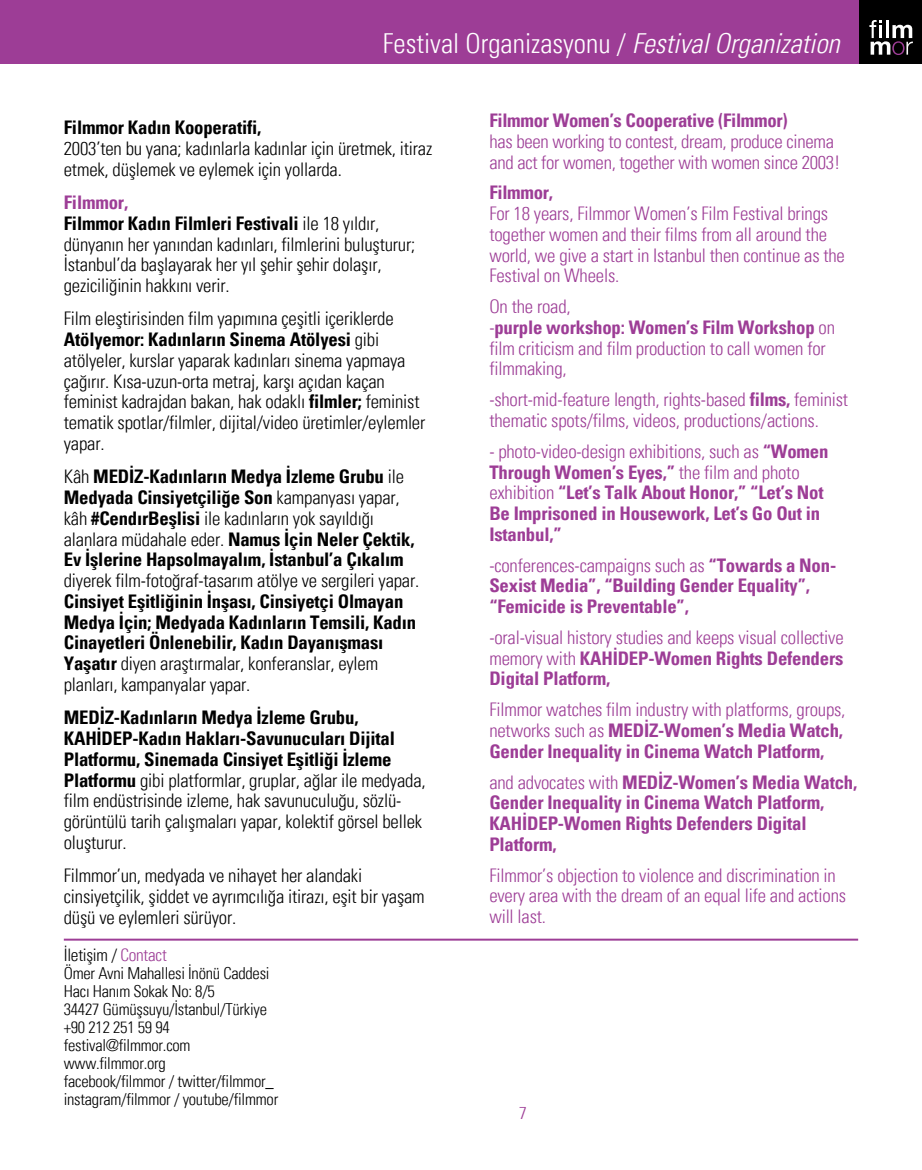
<style>
.page{position:relative;width:922px;height:1170px;background:#fff}
.page>*{position:absolute;margin:0;border:0;box-sizing:border-box;transform-origin:0 0}
.t1{font:300 27.5px "Univers Con";color:#fff}
.t2{font:300 18.75px/20.8px "Univers Con";letter-spacing:-.01em;color:#000}
.t3{font:300 18.75px/20.8px "Univers Con";letter-spacing:-.01em;color:#9d3d96}
.t4{font:700 18.75px/20.8px "Univers Con";letter-spacing:-.01em;color:#9d3d96}
.t5{font:700 18.75px/20.8px "Univers Con";letter-spacing:-.01em;color:#000}
.t6{font:300 17.5px "Univers Con";color:#9d3d96}
.t7{font:300 17.25px "Univers Con";letter-spacing:-.015em;color:#000}
.t8{font:300 16.5px/18px "Univers Con";letter-spacing:-.015em;color:#000}
.s1{font-family:"Univers Con Lig Ita";font-weight:400}
.s2{font-weight:700;color:#9d3d96}
.s3{font-weight:700}
.s4{font-weight:300}
.s5{color:#9d3d96}
</style>
<div class="page">
<div style="left:0;top:0;width:921px;height:64px;background:#9d3d96"></div>
<div style="left:858px;top:0;width:63px;height:64px;background:#000"></div>
<svg style="left:869px;top:20px;width:43px;height:35px"></svg>
<hr style="left:64px;top:938px;width:793px;height:2px;background:#9d3d96">
<h1 class="t1" style="left:383px;top:27px;width:458px">Festival Organizasyonu / <span class="s1">Festival Organization</span></h1>
<p class="t5" style="left:64px;top:117px;width:199px">Filmmor Kadın Kooperatifi,</p>
<p class="t2" style="left:64px;top:138px;width:370px">2003’ten bu yana; kadınlarla kadınlar için üretmek, itiraz etmek, düşlemek ve eylemek için yollarda.</p>
<p class="t2" style="left:64px;top:192px;width:353px"><span class="s2">Filmmor,<br></span><span class="s3">Filmmor Kadın Filmleri Festivali</span> ile 18 yıldır, dünyanın her yanından kadınları, filmlerini buluşturur; İstanbul’da başlayarak her yıl şehir şehir dolaşır, geziciliğinin hakkını verir.</p>
<p class="t2" style="left:64px;top:308px;width:363px">Film eleştirisinden film yapımına çeşitli içeriklerde <span class="s3">Atölyemor: Kadınların Sinema Atölyesi</span> gibi atölyeler, kurslar yaparak kadınları sinema yapmaya çağırır. Kısa-uzun-orta metraj, karşı açıdan kaçan feminist kadrajdan bakan, hak odaklı <span class="s3">filmler;</span> feminist tematik spotlar/filmler, dijital/video üretimler/eylemler yapar.</p>
<p class="t5" style="left:64px;top:466px;width:352px"><span class="s4">Kâh</span> MEDİZ-Kadınların Medya İzleme Grubu <span class="s4">ile </span>Medyada Cinsiyetçiliğe Son <span class="s4">kampanyası yapar, kâh</span> #CendırBeşlisi <span class="s4">ile kadınların yok sayıldığı alanlara müdahale eder.</span> Namus İçin Neler Çektik, Ev İşlerine Hapsolmayalım, İstanbul’a Çıkalım</p>
<p class="t2" style="left:64px;top:570px;width:357px">diyerek film-fotoğraf-tasarım atölye ve sergileri yapar.</p>
<p class="t5" style="left:64px;top:590px;width:354px">Cinsiyet Eşitliğinin İnşası, Cinsiyetçi Olmayan Medya İçin; Medyada Kadınların Temsili, Kadın Cinayetleri Önlenebilir, Kadın Dayanışması Yaşatır <span class="s4">diyen araştırmalar, konferanslar, eylem planları, kampanyalar yapar.</span></p>
<p class="t2" style="left:64px;top:707px;width:363px"><span class="s3">MEDİZ-Kadınların Medya İzleme Grubu, KAHİDEP-Kadın Hakları-Savunucuları Dijital Platformu, Sinemada Cinsiyet Eşitliği İzleme Platformu</span> gibi platformlar, gruplar, ağlar ile medyada, film endüstrisinde izleme, hak savunuculuğu, sözlü&shy;görüntülü tarih çalışmaları yapar, kolektif görsel bellek oluşturur.</p>
<p class="t2" style="left:64px;top:864px;width:362px">Filmmor’un, medyada ve nihayet her alandaki cinsiyetçilik, şiddet ve ayrımcılığa itirazı, eşit bir yaşam düşü ve eylemleri sürüyor.</p>
<p class="t7" style="left:64px;top:944px;width:104px">İletişim / <span class="s5">Contact</span></p>
<p class="t8" style="left:64px;top:964px;width:216px">Ömer Avni Mahallesi İnönü Caddesi<br>Hacı Hanım Sokak No: 8/5<br>34427 Gümüşsuyu/İstanbul/Türkiye +90 212 251 59 94 festival@filmmor.com www.filmmor.org<br>facebook/filmmor / twitter/filmmor_ instagram/filmmor / youtube/filmmor</p>
<p class="t4" style="left:489px;top:110px;width:300px">Filmmor Women’s Cooperative (Filmmor)</p>
<p class="t3" style="left:489px;top:130px;width:352px">has been working to contest, dream, produce cinema and act for women, together with women since 2003!</p>
<p class="t4" style="left:489px;top:182px;width:65px">Filmmor,</p>
<p class="t3" style="left:489px;top:203px;width:357px">For 18 years, Filmmor Women’s Film Festival brings together women and their films from all around the world, we give a start in Istanbul then continue as the Festival on Wheels.</p>
<p class="t3" style="left:489px;top:296px;width:347px">On the road,<br>-<span class="s3">purple workshop: Women’s Film Workshop</span> on film criticism and film production to call women for filmmaking,</p>
<p class="t3" style="left:489px;top:389px;width:360px">-short-mid-feature length, rights-based <span class="s3">films,</span> feminist thematic spots/films, videos, productions/actions.</p>
<p class="t4" style="left:489px;top:440px;width:340px"><span class="s4">- photo-video-design exhibitions, such as</span> “Women Through Women’s Eyes,” <span class="s4">the film and photo exhibition</span> “Let’s Talk About Honor,” “Let’s Not Be Imprisoned in Housework, Let’s Go Out in Istanbul,”</p>
<p class="t4" style="left:489px;top:554px;width:348px"><span class="s4">-conferences-campaigns such as</span> “Towards a Non-<br>Sexist Media”, “Building Gender Equality”, “Femicide is Preventable”,</p>
<p class="t3" style="left:489px;top:626px;width:356px;text-align:justify">-oral-visual history studies and keeps visual collective memory with <span class="s3">KAHİDEP-Women Rights Defenders Digital Platform,</span></p>
<p class="t4" style="left:489px;top:698px;width:357px"><span class="s4">Filmmor watches film industry with platforms, groups, networks such as</span> MEDİZ-Women’s Media Watch,<br>Gender Inequality in Cinema Watch Platform,</p>
<p class="t4" style="left:489px;top:771px;width:369px"><span class="s4">and advocates with</span> MEDİZ-Women’s Media Watch, Gender Inequality in Cinema Watch Platform, KAHİDEP-Women Rights Defenders Digital Platform,</p>
<p class="t3" style="left:489px;top:864px;width:358px">Filmmor’s objection to violence and discrimination in every area with the dream of an equal life and actions will last.</p>
<p class="t6" style="left:519px;top:1101px;width:9px">7</p>
</div>
